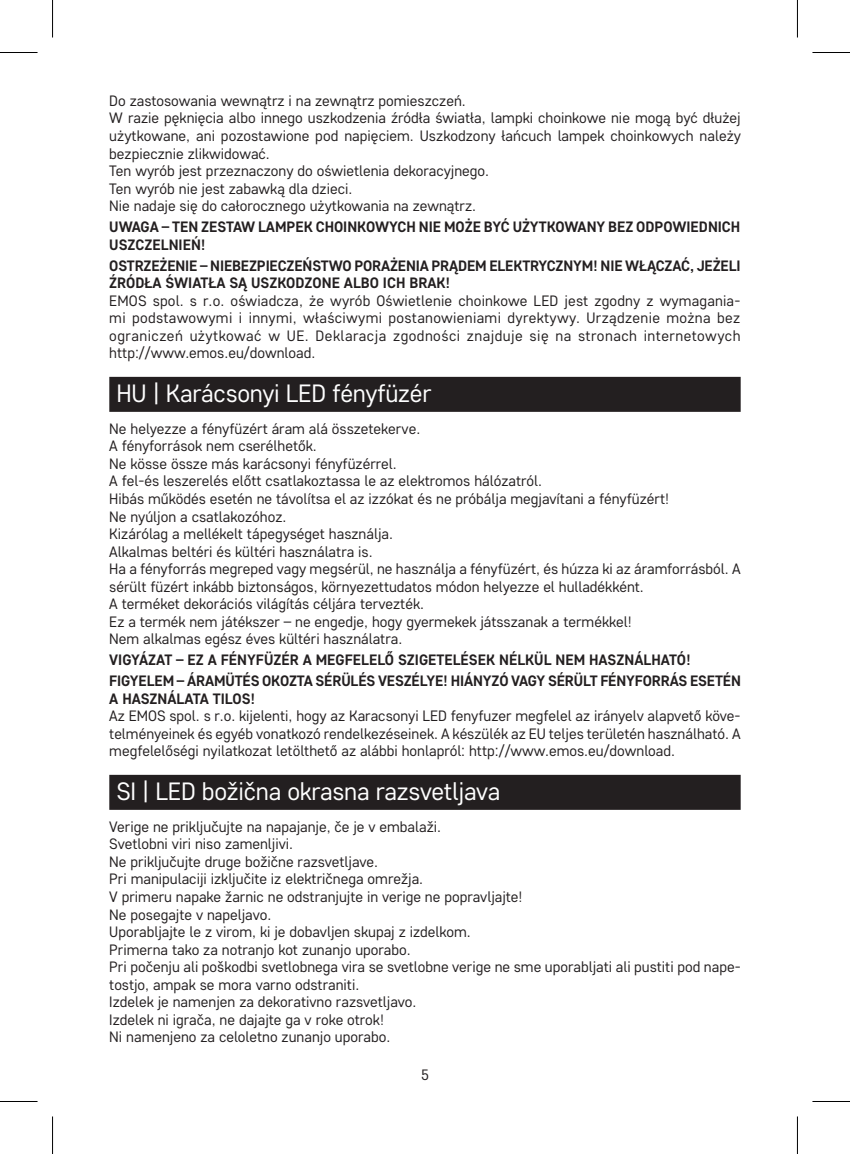
<style>
.page{position:relative;width:850px;height:1154px;background:#fff}
.page>*{position:absolute;margin:0;border:0;box-sizing:border-box;transform-origin:0 0}
.t1{font:25px "Core Sans D35";letter-spacing:-.01em;color:#fff}
.t2{font:15px/17.5px "Core Sans D35";color:#231f20}
.t3{font:700 15px/17.5px "Core Sans D55";letter-spacing:-.01em;color:#231f20}
</style>
<div class="page">
<div style="left:109px;top:377px;width:631px;height:35px;background:#231f20"></div>
<div style="left:109px;top:775px;width:631px;height:35px;background:#231f20"></div>
<hr style="left:0;top:52px;width:38px;height:1px;background:#000">
<hr style="left:812px;top:52px;width:37px;height:1px;background:#000">
<hr style="left:0;top:1101px;width:38px;height:1px;background:#000">
<hr style="left:812px;top:1101px;width:37px;height:1px;background:#000">
<hr style="left:52px;top:0;width:1px;height:38px;background:#000">
<hr style="left:52px;top:1116px;width:1px;height:38px;background:#000">
<hr style="left:796px;top:0;width:1px;height:38px;background:#000">
<hr style="left:796px;top:1116px;width:1px;height:38px;background:#000">
<p class="t2" style="left:109px;top:91px;width:633px">Do zastosowania wewnątrz i na zewnątrz pomieszczeń.<br>W razie pęknięcia albo innego uszkodzenia źródła światła, lampki choinkowe nie mogą być dłużej użytkowane, ani pozostawione pod napięciem. Uszkodzony łańcuch lampek choinkowych należy bezpiecznie zlikwidować.<br>Ten wyrób jest przeznaczony do oświetlenia dekoracyjnego.<br>Ten wyrób nie jest zabawką dla dzieci.<br>Nie nadaje się do całorocznego użytkowania na zewnątrz.</p>
<p class="t3" style="left:109px;top:218px;width:632px">UWAGA – TEN ZESTAW LAMPEK CHOINKOWYCH NIE MOŻE BYĆ UŻYTKOWANY BEZ ODPOWIEDNICH<br>USZCZELNIEŃ!</p>
<p class="t3" style="left:109px;top:256px;width:632px">OSTRZEŻENIE – NIEBEZPIECZEŃSTWO PORAŻENIA PRĄDEM ELEKTRYCZNYM! NIE WŁĄCZAĆ, JEŻELI<br>ŹRÓDŁA ŚWIATŁA SĄ USZKODZONE ALBO ICH BRAK!</p>
<p class="t2" style="left:109px;top:291px;width:632px;text-align:justify">EMOS spol. s r.o. oświadcza, że wyrób Oświetlenie choinkowe LED jest zgodny z wymagania&shy;mi podstawowymi i innymi, właściwymi postanowieniami dyrektywy. Urządzenie można bez ograniczeń użytkować w UE. Deklaracja zgodności znajduje się na stronach internetowych http://www.emos.eu/download.</p>
<h1 class="t1" style="left:116px;top:377px;width:316px">HU | Karácsonyi LED fényfüzér</h1>
<p class="t2" style="left:109px;top:419px;width:632px">Ne helyezze a fényfüzért áram alá összetekerve.<br>A fényforrások nem cserélhetők.<br>Ne kösse össze más karácsonyi fényfüzérrel.<br>A fel-és leszerelés előtt csatlakoztassa le az elektromos hálózatról.<br>Hibás működés esetén ne távolítsa el az izzókat és ne próbálja megjavítani a fényfüzért!<br>Ne nyúljon a csatlakozóhoz.<br>Kizárólag a mellékelt tápegységet használja.<br>Alkalmas beltéri és kültéri használatra is.<br>Ha a fényforrás megreped vagy megsérül, ne használja a fényfüzért, és húzza ki az áramforrásból. A sérült füzért inkább biztonságos, környezettudatos módon helyezze el hulladékként.<br>A terméket dekorációs világítás céljára tervezték.<br>Ez a termék nem játékszer – ne engedje, hogy gyermekek játsszanak a termékkel!<br>Nem alkalmas egész éves kültéri használatra.</p>
<p class="t3" style="left:109px;top:649px;width:633px;line-height:21px">VIGYÁZAT – EZ A FÉNYFÜZÉR A MEGFELELŐ SZIGETELÉSEK NÉLKÜL NEM HASZNÁLHATÓ!<br>FIGYELEM – ÁRAMÜTÉS OKOZTA SÉRÜLÉS VESZÉLYE! HIÁNYZÓ VAGY SÉRÜLT FÉNYFORRÁS ESETÉN</p>
<p class="t3" style="left:109px;top:689px;width:147px">A HASZNÁLATA TILOS!</p>
<p class="t2" style="left:109px;top:707px;width:632px;text-align:justify">Az EMOS spol. s r.o. kijelenti, hogy az Karacsonyi LED fenyfuzer megfelel az irányelv alapvető köve&shy;telményeinek és egyéb vonatkozó rendelkezéseinek. A készülék az EU teljes területén használható. A megfelelőségi nyilatkozat letölthető az alábbi honlapról: http://www.emos.eu/download.</p>
<h1 class="t1" style="left:116px;top:775px;width:385px">SI | LED božična okrasna razsvetljava</h1>
<p class="t2" style="left:109px;top:817px;width:632px">Verige ne priključujte na napajanje, če je v embalaži.<br>Svetlobni viri niso zamenljivi.<br>Ne priključujte druge božične razsvetljave.<br>Pri manipulaciji izključite iz električnega omrežja.<br>V primeru napake žarnic ne odstranjujte in verige ne popravljajte!<br>Ne posegajte v napeljavo.<br>Uporabljajte le z virom, ki je dobavljen skupaj z izdelkom.<br>Primerna tako za notranjo kot zunanjo uporabo.<br>Pri počenju ali poškodbi svetlobnega vira se svetlobne verige ne sme uporabljati ali pustiti pod nape&shy;tostjo, ampak se mora varno odstraniti.<br>Izdelek je namenjen za dekorativno razsvetljavo.<br>Izdelek ni igrača, ne dajajte ga v roke otrok!<br>Ni namenjeno za celoletno zunanjo uporabo.</p>
<p class="t2" style="left:421px;top:1066px;width:9px">5</p>
</div>
